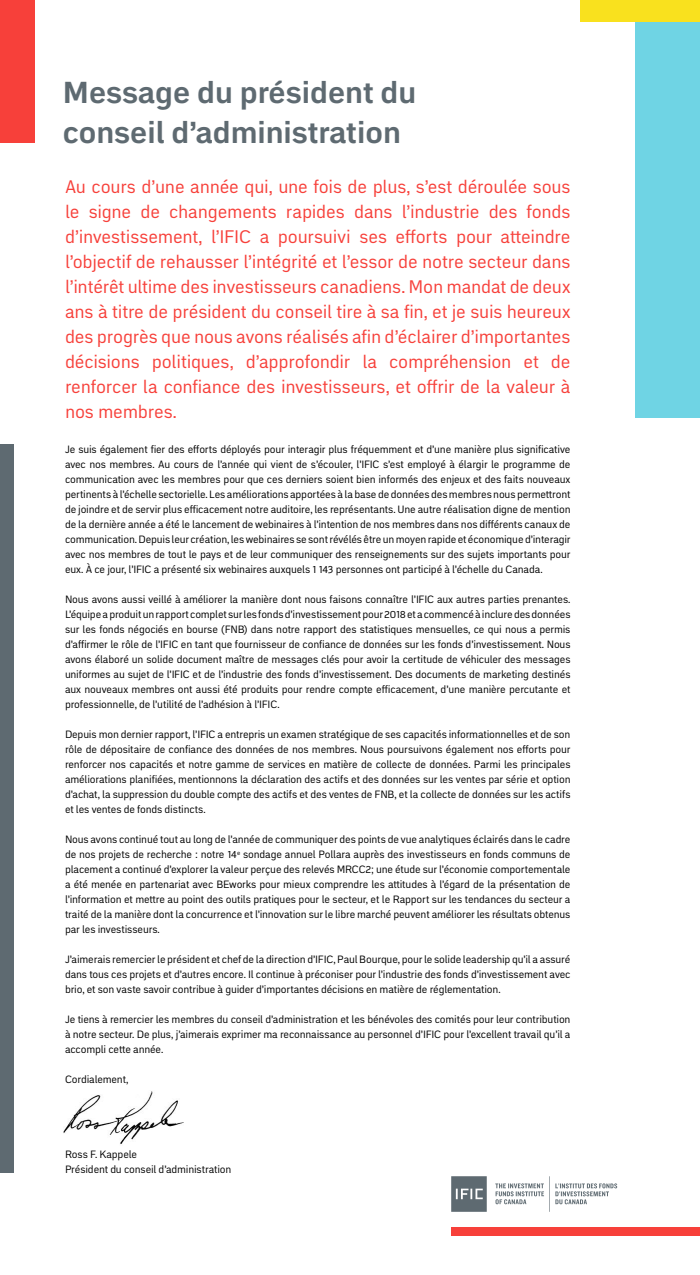
<style>
.page{position:relative;width:700px;height:1275px;background:#fff}
.page>*{position:absolute;margin:0;border:0;box-sizing:border-box;transform-origin:0 0}
.t1{font:700 30px/40px "Embarcadero MVB Pro";color:#5e6a71}
.t2{font:18px/25px "Embarcadero MVB Pro";letter-spacing:-.005em;color:#f7403a;text-align:justify}
.t3{font:10.5px/15px "Embarcadero MVB Pro";letter-spacing:-.015em;color:#000;text-align:justify}
</style>
<div class="page">
<img style="left:63px;top:1091px;width:121px;height:54px">
<div style="left:635px;top:0;width:65px;height:418px;background:#6fd4e4"></div>
<div style="left:581px;top:1px;width:119px;height:21px;background:#f9e11e"></div>
<div style="left:0;top:444px;width:14px;height:729px;background:#5e6a71"></div>
<div style="left:0;top:0;width:35px;height:143px;background:#f7403a"></div>
<svg style="left:495px;top:1176px;width:122px;height:36px"></svg>
<svg style="left:451px;top:1176px;width:36px;height:36px"></svg>
<div style="left:452px;top:1227px;width:248px;height:9px;background:#f7403a"></div>
<h1 class="t1" style="left:63px;top:72px;width:355px">Message du président du conseil d’administration</h1>
<p class="t2" style="left:65px;top:174px;width:507px">Au cours d’une année qui, une fois de plus, s’est déroulée sous le signe de changements rapides dans l’industrie des fonds d’investissement, l’IFIC a poursuivi ses efforts pour atteindre l’objectif de rehausser l’intégrité et l’essor de notre secteur dans l’intérêt ultime des investisseurs canadiens. Mon mandat de deux ans à titre de président du conseil tire à sa fin, et je suis heureux des progrès que nous avons réalisés afin d’éclairer d’importantes décisions politiques, d’approfondir la compréhension et de renforcer la confiance des investisseurs, et offrir de la valeur à nos membres.</p>
<p class="t3" style="left:65px;top:441px;width:507px">Je suis également fier des efforts déployés pour interagir plus fréquemment et d’une manière plus significative avec nos membres. Au cours de l’année qui vient de s’écouler, l’IFIC s’est employé à élargir le programme de communication avec les membres pour que ces derniers soient bien informés des enjeux et des faits nouveaux pertinents à l’échelle sectorielle. Les améliorations apportées à la base de données des membres nous permettront de joindre et de servir plus efficacement notre auditoire, les représentants. Une autre réalisation digne de mention de la dernière année a été le lancement de webinaires à l’intention de nos membres dans nos différents canaux de communication. Depuis leur création, les webinaires se sont révélés être un moyen rapide et économique d’interagir avec nos membres de tout le pays et de leur communiquer des renseignements sur des sujets importants pour eux. À ce jour, l’IFIC a présenté six webinaires auxquels 1 143 personnes ont participé à l’échelle du Canada.</p>
<p class="t3" style="left:65px;top:591px;width:507px">Nous avons aussi veillé à améliorer la manière dont nous faisons connaître l’IFIC aux autres parties prenantes.<br>L’équipe a produit un rapport complet sur les fonds d’investissement pour 2018 et a commencé à inclure des données sur les fonds négociés en bourse (FNB) dans notre rapport des statistiques mensuelles, ce qui nous a permis d’affirmer le rôle de l’IFIC en tant que fournisseur de confiance de données sur les fonds d’investissement. Nous avons élaboré un solide document maître de messages clés pour avoir la certitude de véhiculer des messages uniformes au sujet de l’IFIC et de l’industrie des fonds d’investissement. Des documents de marketing destinés aux nouveaux membres ont aussi été produits pour rendre compte efficacement, d’une manière percutante et professionnelle, de l’utilité de l’adhésion à l’IFIC.</p>
<p class="t3" style="left:65px;top:726px;width:507px">Depuis mon dernier rapport, l’IFIC a entrepris un examen stratégique de ses capacités informationnelles et de son rôle de dépositaire de confiance des données de nos membres. Nous poursuivons également nos efforts pour renforcer nos capacités et notre gamme de services en matière de collecte de données. Parmi les principales améliorations planifiées, mentionnons la déclaration des actifs et des données sur les ventes par série et option d’achat, la suppression du double compte des actifs et des ventes de FNB, et la collecte de données sur les actifs et les ventes de fonds distincts.</p>
<p class="t3" style="left:65px;top:832px;width:507px">Nous avons continué tout au long de l’année de communiquer des points de vue analytiques éclairés dans le cadre de nos projets de recherche : notre 14<sup>e</sup> sondage annuel Pollara auprès des investisseurs en fonds communs de placement a continué d’explorer la valeur perçue des relevés MRCC2; une étude sur l’économie comportementale a été menée en partenariat avec BEworks pour mieux comprendre les attitudes à l’égard de la présentation de l’information et mettre au point des outils pratiques pour le secteur, et le Rapport sur les tendances du secteur a traité de la manière dont la concurrence et l’innovation sur le libre marché peuvent améliorer les résultats obtenus par les investisseurs.</p>
<p class="t3" style="left:65px;top:951px;width:507px">J’aimerais remercier le président et chef de la direction d’IFIC, Paul Bourque, pour le solide leadership qu’il a assuré dans tous ces projets et d’autres encore. Il continue à préconiser pour l’industrie des fonds d’investissement avec brio, et son vaste savoir contribue à guider d’importantes décisions en matière de réglementation.</p>
<p class="t3" style="left:65px;top:1011px;width:507px">Je tiens à remercier les membres du conseil d’administration et les bénévoles des comités pour leur contribution à notre secteur. De plus, j’aimerais exprimer ma reconnaissance au personnel d’IFIC pour l’excellent travail qu’il a accompli cette année.</p>
<p class="t3" style="left:65px;top:1071px;width:65px">Cordialement,</p>
<p class="t3" style="left:65px;top:1146px;width:168px">Ross F. Kappele<br>Président du conseil d’administration</p>
</div>
